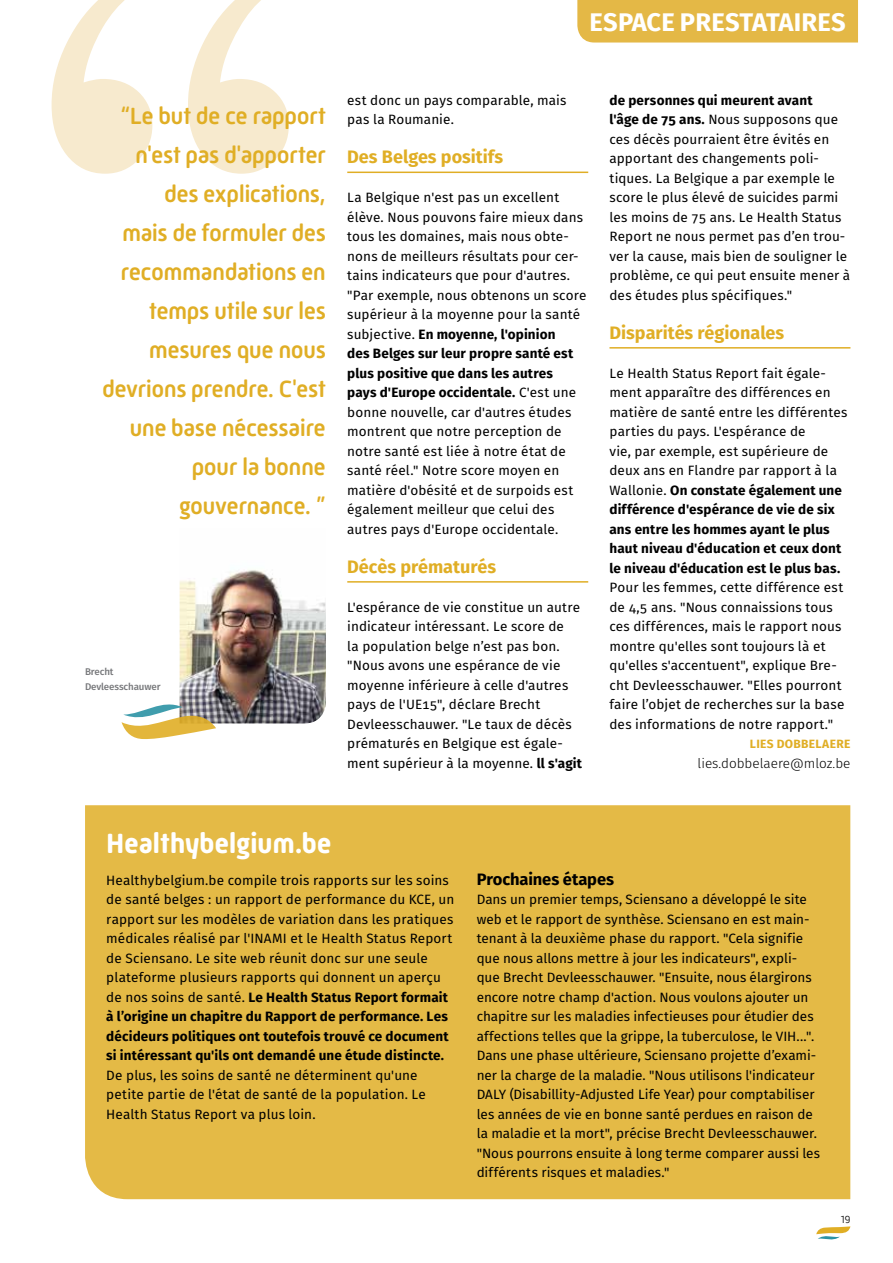
<style>
.page{position:relative;width:893px;height:1263px;background:#fff}
.page>*{position:absolute;margin:0;border:0;box-sizing:border-box;transform-origin:0 0}
.t1{font:700 28.5px "Mic 32 New Rounded";letter-spacing:-.01em;color:#fff}
.t2{font:700 25.5px "Fira Sans";letter-spacing:.01em;color:#fff}
.t3{font:500 24px/39px "Mic 32 New Rounded";letter-spacing:-.02em;color:#e0ae25;text-align:right}
.t4{font:700 18px "Fira Sans";color:#e0ae25}
.t5{font:700 16.5px "Fira Sans";letter-spacing:-.005em;color:#000}
.t6{font:13.5px/19.5px "Fira Sans";letter-spacing:.005em;color:#000}
.t7{font:300 13.5px "Fira Sans";color:#000}
.t8{font:700 12px "Fira Sans";letter-spacing:.025em;color:#e0ae25}
.t9{font:300 10.5px "Mic 32 New Rounded";color:#000}
.t10{font:500 9.75px/15px "Fira Sans";letter-spacing:-.01em;color:#77787b}
.s1{font-weight:700}
</style>
<div class="page">
<svg style="left:816px;top:1226px;width:34px;height:14px"></svg>
<div style="left:85px;top:805px;width:765px;height:394px;background:#e4ba46"></div>
<hr style="left:347px;top:172px;width:241px;height:1px;background:#e0ae25">
<hr style="left:347px;top:581px;width:241px;height:2px;background:#e0ae25">
<hr style="left:609px;top:347px;width:241px;height:2px;background:#e0ae25">
<svg style="left:52px;top:0;width:237px;height:174px"></svg>
<img style="left:180px;top:570px;width:146px;height:153px">
<svg style="left:122px;top:703px;width:94px;height:36px"></svg>
<div style="left:577px;top:0;width:281px;height:43px;background:#e4b846"></div>
<h2 class="t2" style="left:590px;top:4px;width:258px">ESPACE PRESTATAIRES</h2>
<h3 class="t3" style="left:102px;top:96px;width:225px">“Le but de ce rapport n'est pas d'apporter des explications,<br>mais de formuler des recommandations en temps utile sur les mesures que nous devrions prendre. C'est une base nécessaire pour la bonne gouvernance. ”</h3>
<p class="t10" style="left:85px;top:664px;width:77px">Brecht<br>Devleesschauwer</p>
<p class="t6" style="left:347px;top:90px;width:221px">est donc un pays comparable, mais pas la Roumanie.</p>
<h3 class="t4" style="left:347px;top:144px;width:157px">Des Belges positifs</h3>
<p class="t6" style="left:347px;top:188px;width:241px">La Belgique n'est pas un excellent élève. Nous pouvons faire mieux dans tous les domaines, mais nous obte&shy;nons de meilleurs résultats pour cer&shy;tains indicateurs que pour d'autres. "Par exemple, nous obtenons un score supérieur à la moyenne pour la santé subjective. <span class="s1">En moyenne, l'opinion<br>des Belges sur leur propre santé est plus positive que dans les autres<br>pays d'Europe occidentale.</span> C'est une bonne nouvelle, car d'autres études montrent que notre perception de notre santé est liée à notre état de santé réel." Notre score moyen en matière d'obésité et de surpoids est également meilleur que celui des autres pays d'Europe occidentale.</p>
<h3 class="t4" style="left:347px;top:554px;width:150px">Décès prématurés</h3>
<p class="t6" style="left:347px;top:597px;width:236px">L'espérance de vie constitue un autre indicateur intéressant. Le score de<br>la population belge n’est pas bon. "Nous avons une espérance de vie moyenne inférieure à celle d'autres pays de l'UE15", déclare Brecht Devleesschauwer. "Le taux de décès prématurés en Belgique est égale&shy;ment supérieur à la moyenne. <span class="s1">ll s'agit</span></p>
<p class="t6" style="left:609px;top:90px;width:242px"><span class="s1">de personnes qui meurent avant<br>l'âge de 75 ans.</span> Nous supposons que ces décès pourraient être évités en apportant des changements poli&shy;tiques. La Belgique a par exemple le score le plus élevé de suicides parmi les moins de 75 ans. Le Health Status Report ne nous permet pas d’en trou&shy;ver la cause, mais bien de souligner le problème, ce qui peut ensuite mener à des études plus spécifiques."</p>
<h3 class="t4" style="left:609px;top:320px;width:176px">Disparités régionales</h3>
<p class="t6" style="left:609px;top:363px;width:239px">Le Health Status Report fait égale&shy;ment apparaître des différences en matière de santé entre les différentes parties du pays. L'espérance de<br>vie, par exemple, est supérieure de deux ans en Flandre par rapport à la Wallonie. <span class="s1">On constate également une différence d'espérance de vie de six ans entre les hommes ayant le plus haut niveau d'éducation et ceux dont le niveau d'éducation est le plus bas.</span></p>
<p class="t6" style="left:609px;top:577px;width:237px">Pour les femmes, cette différence est de 4,5 ans. "Nous connaissions tous ces différences, mais le rapport nous montre qu'elles sont toujours là et qu'elles s'accentuent", explique Bre&shy;cht Devleesschauwer. "Elles pourront faire l’objet de recherches sur la base des informations de notre rapport."</p>
<p class="t8" style="left:750px;top:735px;width:102px">LIES DOBBELAERE</p>
<p class="t7" style="left:698px;top:753px;width:154px">lies.dobbelaere@mloz.be</p>
<h1 class="t1" style="left:106px;top:827px;width:227px">Healthybelgium.be</h1>
<p class="t6" style="left:106px;top:870px;width:349px">Healthybelgium.be compile trois rapports sur les soins de santé belges : un rapport de performance du KCE, un rapport sur les modèles de variation dans les pratiques médicales réalisé par l'INAMI et le Health Status Report de Sciensano. Le site web réunit donc sur une seule plateforme plusieurs rapports qui donnent un aperçu de nos soins de santé. <span class="s1">Le Health Status Report formait à l’origine un chapitre du Rapport de performance. Les décideurs politiques ont toutefois trouvé ce document si intéressant qu'ils ont demandé une étude distincte.</span></p>
<p class="t6" style="left:106px;top:1065px;width:321px">De plus, les soins de santé ne déterminent qu'une petite partie de l'état de santé de la population. Le<br>Health Status Report va plus loin.</p>
<p class="t5" style="left:477px;top:867px;width:139px">Prochaines étapes</p>
<p class="t6" style="left:477px;top:890px;width:345px">Dans un premier temps, Sciensano a développé le site web et le rapport de synthèse. Sciensano en est main&shy;tenant à la deuxième phase du rapport. "Cela signifie que nous allons mettre à jour les indicateurs", expli&shy;que Brecht Devleesschauwer. "Ensuite, nous élargirons encore notre champ d'action. Nous voulons ajouter un chapitre sur les maladies infectieuses pour étudier des affections telles que la grippe, la tuberculose, le VIH...".<br>Dans une phase ultérieure, Sciensano projette d’exami&shy;ner la charge de la maladie. "Nous utilisons l'indicateur DALY (Disabillity-Adjusted Life Year) pour comptabiliser les années de vie en bonne santé perdues en raison de la maladie et la mort", précise Brecht Devleesschauwer. "Nous pourrons ensuite à long terme comparer aussi les différents risques et maladies."</p>
<p class="t9" style="left:841px;top:1213px;width:11px">19</p>
</div>
